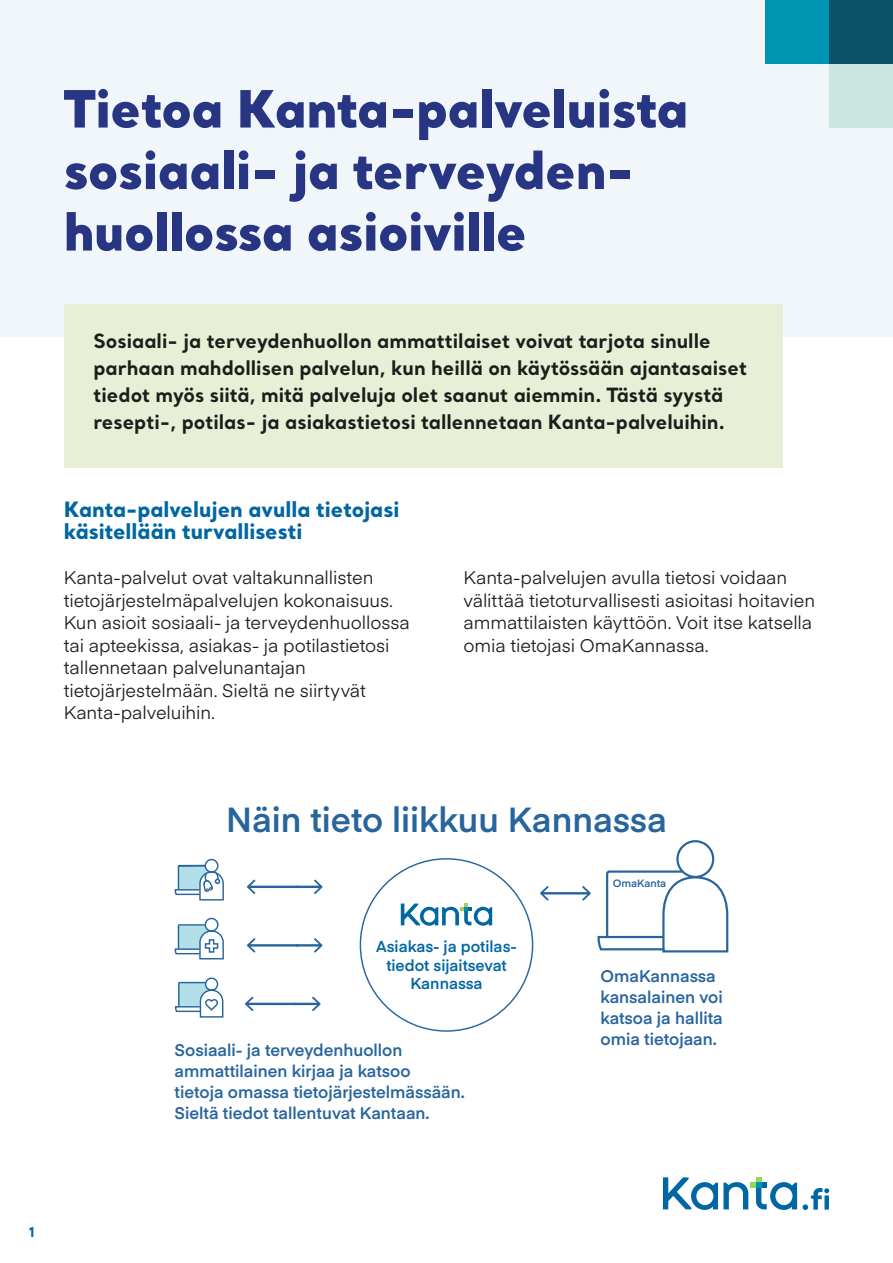
<style>
.page{position:relative;width:893px;height:1263px;background:#fff}
.page>*{position:absolute;margin:0;border:0;box-sizing:border-box;transform-origin:0 0}
.pääotsikko{font:900 51px/61.5px "Santral";color:#283583}
.t1{font:600 34.35px "Eina 01";color:#28659d}
.votsikko{font:800 21px/22.5px "Santral";color:#0066a2}
.ingressi{font:700 19.5px/27px "Santral";color:#1d1d1b}
.leipis{font:18px/22.5px "Eina 01";letter-spacing:-.005em;color:#1d1d1b}
.t2{font:600 16.65px/21px "Eina 01";color:#28659d}
.t3{font:600 15.6px/18.8px "Eina 01";color:#0067a2;text-align:center}
.t4{font:700 13.5px "Santral";color:#0066a2}
.t5{font:600 10.5px "Eina 01";color:#28659d}
</style>
<div class="page">
<svg style="left:803px;top:1188px;width:26px;height:22px"></svg>
<svg style="left:663px;top:1177px;width:134px;height:33px"></svg>
<div style="left:0;top:0;width:893px;height:337px;background:#f1f6fa"></div>
<div style="left:64px;top:304px;width:718px;height:164px;background:#e7f0d7"></div>
<svg style="left:401px;top:903px;width:91px;height:23px"></svg>
<svg style="left:247px;top:879px;width:75px;height:15px"></svg>
<svg style="left:247px;top:938px;width:75px;height:14px"></svg>
<svg style="left:245px;top:997px;width:76px;height:14px"></svg>
<svg style="left:540px;top:886px;width:51px;height:15px"></svg>
<svg style="left:174px;top:977px;width:50px;height:41px"></svg>
<svg style="left:174px;top:917px;width:50px;height:43px"></svg>
<svg style="left:174px;top:858px;width:50px;height:43px"></svg>
<svg style="left:597px;top:840px;width:132px;height:113px"></svg>
<div style="left:765px;top:0;width:64px;height:64px;background:#0094b3"></div>
<div style="left:829px;top:64px;width:64px;height:64px;background:#cbe6e1"></div>
<div style="left:829px;top:0;width:64px;height:64px;background:#0b5168"></div>
<h1 class="pääotsikko" style="left:64px;top:76px;width:626px">Tietoa Kanta-palveluista sosiaali- ja terveyden&shy;huollossa asioiville</h1>
<p class="ingressi" style="left:94px;top:327px;width:655px">Sosiaali- ja terveydenhuollon ammattilaiset voivat tarjota sinulle parhaan mahdollisen palvelun, kun heillä on käytössään ajantasaiset tiedot myös siitä, mitä palveluja olet saanut aiemmin. Tästä syystä resepti-, potilas- ja asiakastietosi tallennetaan Kanta-palveluihin.</p>
<h2 class="votsikko" style="left:64px;top:497px;width:337px">Kanta-palvelujen avulla tietojasi käsitellään turvallisesti</h2>
<p class="leipis" style="left:64px;top:565px;width:348px">Kanta-palvelut ovat valtakunnallisten tietojärjestelmäpalvelujen kokonaisuus.<br>Kun asioit sosiaali- ja terveydenhuollossa tai apteekissa, asiakas- ja potilastietosi tallennetaan palvelunantajan tietojärjestelmään. Sieltä ne siirtyvät Kanta-palveluihin.</p>
<p class="leipis" style="left:463px;top:565px;width:353px">Kanta-palvelujen avulla tietosi voidaan välittää tietoturvallisesti asioitasi hoitavien ammattilaisten käyttöön. Voit itse katsella omia tietojasi OmaKannassa.</p>
<p class="t1" style="left:226px;top:795px;width:442px">Näin tieto liikkuu Kannassa</p>
<p class="t3" style="left:376px;top:936px;width:142px">Asiakas- ja potilas&shy;tiedot sijaitsevat<br>Kannassa</p>
<p class="t2" style="left:175px;top:1038px;width:292px">Sosiaali- ja terveydenhuollon ammattilainen kirjaa ja katsoo<br>tietoja omassa tietojärjestelmässään.<br>Sieltä tiedot tallentuvat Kantaan.</p>
<p class="t5" style="left:613px;top:875px;width:55px">OmaKanta</p>
<p class="t2" style="left:600px;top:965px;width:124px">OmaKannassa kansalainen voi katsoa ja hallita omia tietojaan.</p>
<p class="t4" style="left:29px;top:1223px;width:8px">1</p>
</div>
